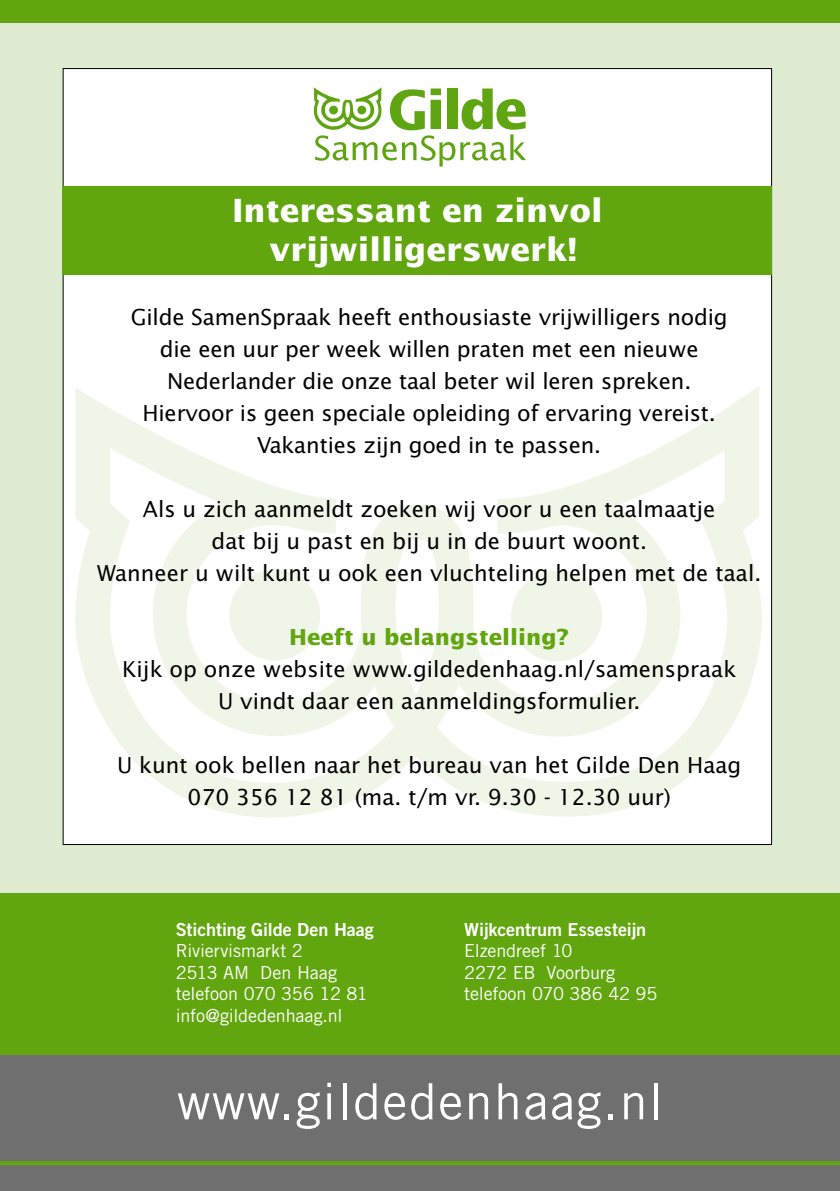
<style>
.page{position:relative;width:840px;height:1191px;background:#fff}
.page>*{position:absolute;margin:0;border:0;box-sizing:border-box;transform-origin:0 0}
.t1{font:50px "Trade Gothic LT Std";letter-spacing:.03em;color:#fff}
.t2{font:700 32px/38.4px "Lucida Sans Std";color:#fff;text-align:center}
.t3{font:22px/32px "Lucida Sans Std";color:#000;text-align:center}
.t4{font:700 22px "Lucida Sans Std";color:#61a60e}
.t5{font:18px "Trade Gothic LT Std";letter-spacing:-.01em;color:#fff}
.t6{font:18px "Trade Gothic LT Std Bd 2";letter-spacing:-.005em;color:#fff}
</style>
<div class="page">
<div style="left:0;top:1054px;width:839px;height:137px;background:#706f6f"></div>
<div style="left:0;top:0;width:839px;height:900px;background:#e0ecd1"></div>
<div style="left:0;top:893px;width:839px;height:161px;background:#61a60e"></div>
<div style="left:63px;top:69px;width:708px;height:775px;background:#fff"></div>
<svg style="left:75px;top:386px;width:686px;height:431px"></svg>
<svg style="left:314px;top:87px;width:212px;height:80px"></svg>
<div style="left:62px;top:186px;width:709px;height:89px;background:#61a60e"></div>
<div style="left:0;top:0;width:839px;height:23px;background:#61a60e"></div>
<svg style="left:0;top:1161px;width:839px;height:4px;background:#61a213"></svg>
<h2 class="t2" style="left:232px;top:192px;width:372px">Interessant en zinvol vrijwilligerswerk!</h2>
<p class="t3" style="left:131px;top:301px;width:598px">Gilde SamenSpraak heeft enthousiaste vrijwilligers nodig die een uur per week willen praten met een nieuwe Nederlander die onze taal beter wil leren spreken.<br>Hiervoor is geen speciale opleiding of ervaring vereist.<br>Vakanties zijn goed in te passen.</p>
<p class="t3" style="left:97px;top:493px;width:665px">Als u zich aanmeldt zoeken wij voor u een taalmaatje<br>dat bij u past en bij u in de buurt woont.<br>Wanneer u wilt kunt u ook een vluchteling helpen met de taal.</p>
<p class="t4" style="left:289px;top:624px;width:281px">Heeft u belangstelling?</p>
<p class="t3" style="left:122px;top:653px;width:615px">Kijk op onze website www.gildedenhaag.nl/samenspraak<br>U vindt daar een aanmeldingsformulier.</p>
<p class="t3" style="left:117px;top:749px;width:625px">U kunt ook bellen naar het bureau van het Gilde Den Haag<br>070 356 12 81 (ma. t/m vr. 9.30 - 12.30 uur)</p>
<p class="t6" style="left:176px;top:918px;width:199px">Stichting Gilde Den Haag</p>
<p class="t6" style="left:464px;top:918px;width:183px">Wijkcentrum Essesteijn</p>
<p class="t5" style="left:176px;top:939px;width:128px">Riviervismarkt 2</p>
<p class="t5" style="left:464px;top:939px;width:110px">Elzendreef 10</p>
<p class="t5" style="left:176px;top:961px;width:162px">2513 AM Den Haag</p>
<p class="t5" style="left:464px;top:961px;width:152px">2272 EB Voorburg</p>
<p class="t5" style="left:176px;top:983px;width:193px">telefoon 070 356 12 81</p>
<p class="t5" style="left:464px;top:983px;width:194px">telefoon 070 386 42 95</p>
<p class="t5" style="left:176px;top:1004px;width:168px">info@gildedenhaag.nl</p>
<h1 class="t1" style="left:177px;top:1071px;width:487px">www.gildedenhaag.nl</h1>
</div>
